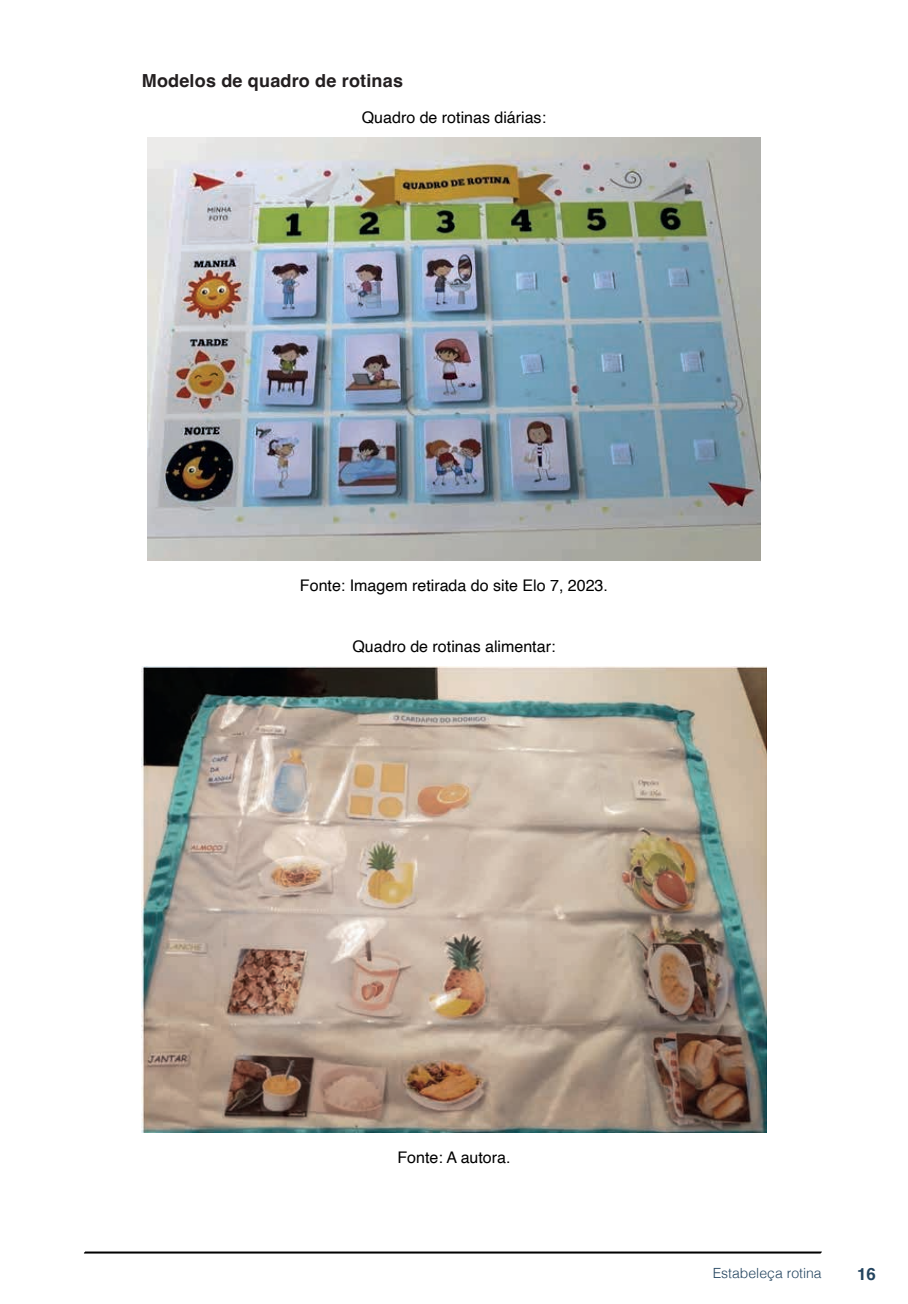
<style>
.page{position:relative;width:908px;height:1304px;background:#fff}
.page>*{position:absolute;margin:0;border:0;box-sizing:border-box;transform-origin:0 0}
.t1{font:700 18px "Helvetica";letter-spacing:.01em;color:#231f20}
.t2{font:700 16.8px "Helvetica";color:#23445f}
.t3{font:16px "Helvetica";color:#000}
.t4{font:300 14px "Helvetica";color:#23445f}
</style>
<div class="page">
<svg style="left:84px;top:1251px;width:737px;height:3px;background:#515151"></svg>
<img style="left:148px;top:138px;width:612px;height:422px">
<img style="left:141px;top:666px;width:625px;height:466px">
<p class="t1" style="left:142px;top:70px;width:262px">Modelos de quadro de rotinas</p>
<p class="t3" style="left:361px;top:105px;width:186px">Quadro de rotinas diárias:</p>
<p class="t3" style="left:300px;top:573px;width:309px">Fonte: Imagem retirada do site Elo 7, 2023.</p>
<p class="t3" style="left:352px;top:634px;width:204px">Quadro de rotinas alimentar:</p>
<p class="t3" style="left:397px;top:1145px;width:114px">Fonte: A autora.</p>
<p class="t4" style="left:712px;top:1261px;width:110px">Estabeleça rotina</p>
<p class="t2" style="left:856px;top:1264px;width:20px">16</p>
</div>
